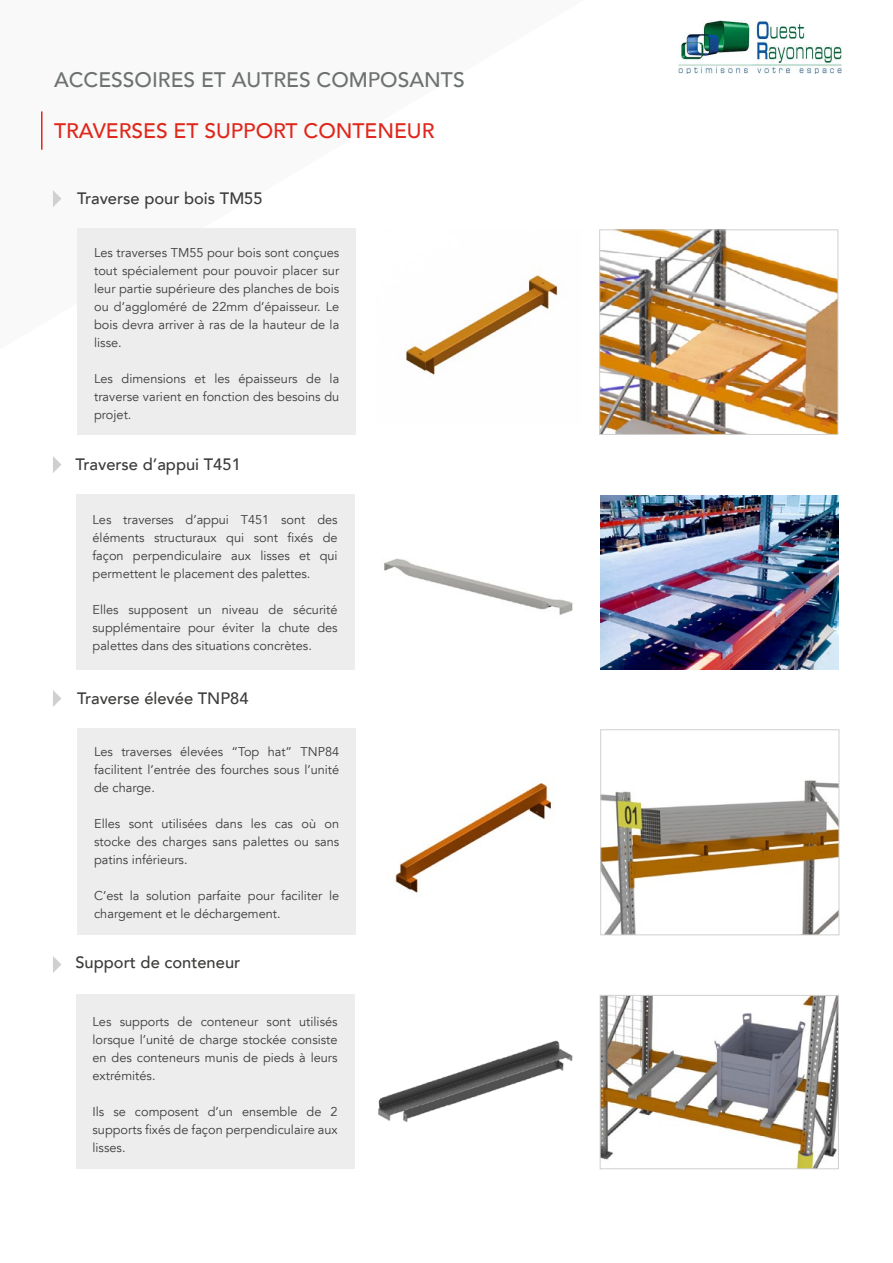
<style>
.page{position:relative;width:893px;height:1263px;background:#fff}
.page>*{position:absolute;margin:0;border:0;box-sizing:border-box;transform-origin:0 0}
.t1{font:500 21px "Avenir LT";color:#6e7171}
.t2{font:500 21px "Avenir LT";color:#df271c}
.t3{font:500 16.5px "Avenir LT";color:#3c3c3b}
.t4{font:12.75px/18px "Avenir LT";color:#3c3c3b;text-align:justify}
</style>
<div class="page">
<hr style="left:41px;top:111px;width:2px;height:39px;background:#df271c">
<svg style="left:53px;top:190px;width:8px;height:17px"></svg>
<div style="left:77px;top:228px;width:279px;height:207px;background:#ededed"></div>
<img style="left:601px;top:231px;width:235px;height:202px">
<div style="left:599px;top:229px;width:239px;height:206px;border:1px solid #d0d0d0"></div>
<img style="left:405px;top:274px;width:153px;height:101px">
<svg style="left:53px;top:456px;width:8px;height:17px"></svg>
<div style="left:76px;top:494px;width:278px;height:176px;background:#ededed"></div>
<img style="left:600px;top:496px;width:238px;height:174px">
<img style="left:384px;top:558px;width:189px;height:57px">
<svg style="left:53px;top:690px;width:8px;height:17px"></svg>
<div style="left:77px;top:728px;width:279px;height:207px;background:#ededed"></div>
<img style="left:602px;top:780px;width:235px;height:153px">
<div style="left:600px;top:729px;width:239px;height:206px;border:1px solid #d0d0d0"></div>
<img style="left:395px;top:781px;width:158px;height:112px">
<svg style="left:53px;top:956px;width:8px;height:17px"></svg>
<div style="left:76px;top:994px;width:278px;height:175px;background:#ededed"></div>
<img style="left:602px;top:997px;width:235px;height:170px">
<div style="left:600px;top:995px;width:239px;height:174px;border:1px solid #d0d0d0"></div>
<img style="left:378px;top:1040px;width:195px;height:82px">
<img style="left:679px;top:21px;width:163px;height:53px">
<h1 class="t1" style="left:54px;top:68px;width:412px">ACCESSOIRES ET AUTRES COMPOSANTS</h1>
<h1 class="t2" style="left:54px;top:119px;width:382px">TRAVERSES ET SUPPORT CONTENEUR</h1>
<p class="t3" style="left:77px;top:188px;width:187px">Traverse pour bois TM55</p>
<p class="t4" style="left:94px;top:243px;width:247px">Les traverses TM55 pour bois sont conçues tout spécialement pour pouvoir placer sur leur partie supérieure des planches de bois ou d’aggloméré de 22mm d’épaisseur. Le bois devra arriver à ras de la hauteur de la lisse.</p>
<p class="t4" style="left:94px;top:369px;width:247px">Les dimensions et les épaisseurs de la traverse varient en fonction des besoins du projet.</p>
<p class="t3" style="left:75px;top:454px;width:167px">Traverse d’appui T451</p>
<p class="t4" style="left:93px;top:510px;width:247px">Les traverses d’appui T451 sont des éléments structuraux qui sont fixés de façon perpendiculaire aux lisses et qui permettent le placement des palettes.</p>
<p class="t4" style="left:93px;top:600px;width:247px">Elles supposent un niveau de sécurité supplémentaire pour éviter la chute des palettes dans des situations concrètes.</p>
<p class="t3" style="left:77px;top:688px;width:173px">Traverse élevée TNP84</p>
<p class="t4" style="left:94px;top:743px;width:247px">Les traverses élevées “Top hat” TNP84 facilitent l’entrée des fourches sous l’unité de charge.</p>
<p class="t4" style="left:94px;top:815px;width:247px">Elles sont utilisées dans les cas où on stocke des charges sans palettes ou sans patins inférieurs.</p>
<p class="t4" style="left:94px;top:887px;width:247px">C’est la solution parfaite pour faciliter le chargement et le déchargement.</p>
<p class="t3" style="left:75px;top:953px;width:166px">Support de conteneur</p>
<p class="t4" style="left:93px;top:1013px;width:247px">Les supports de conteneur sont utilisés lorsque l’unité de charge stockée consiste en des conteneurs munis de pieds à leurs extrémités.</p>
<p class="t4" style="left:93px;top:1103px;width:247px">Ils se composent d’un ensemble de 2 supports fixés de façon perpendiculaire aux lisses.</p>
</div>
